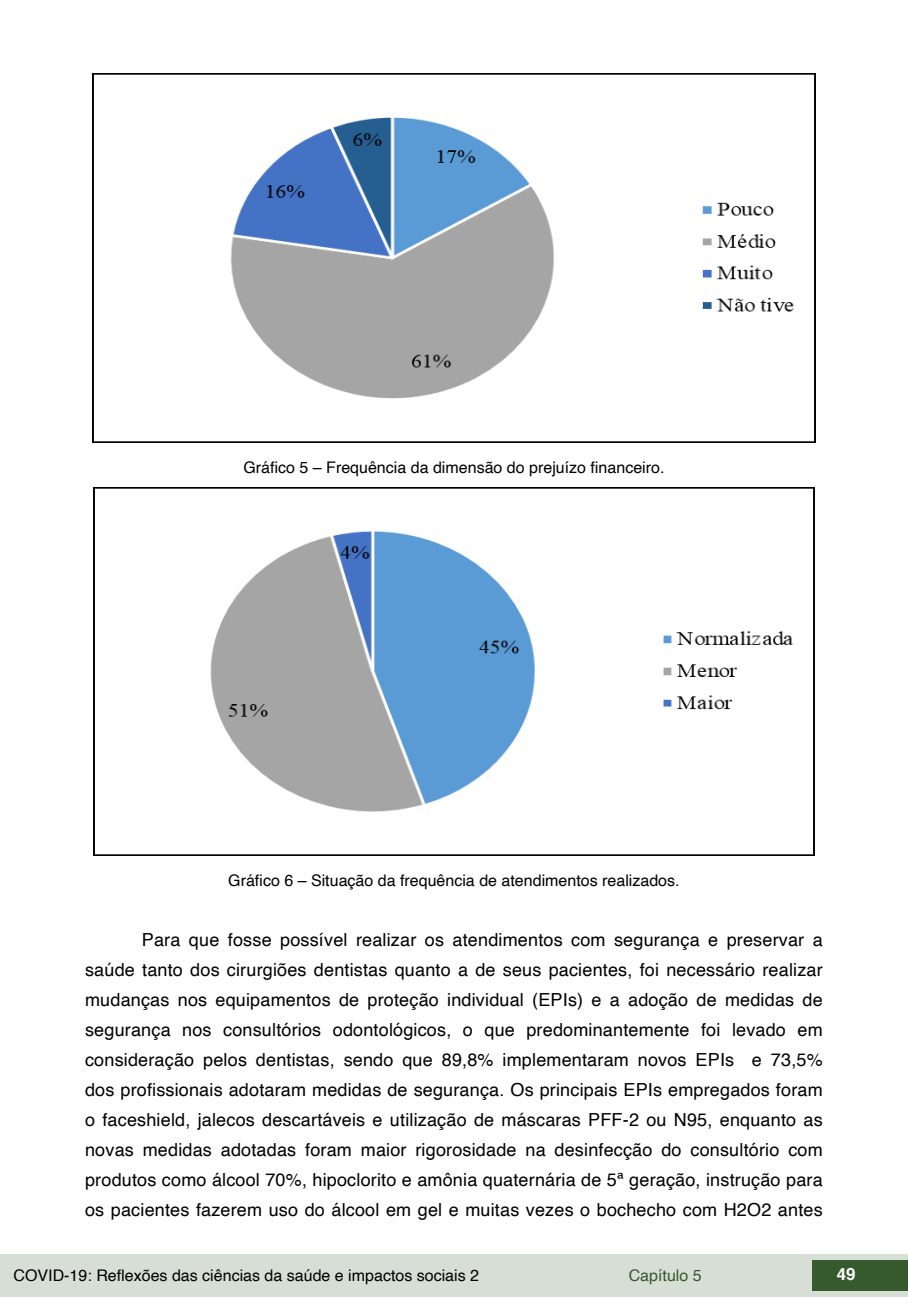
<style>
.page{position:relative;width:908px;height:1304px;background:#fff}
.page>*{position:absolute;margin:0;border:0;box-sizing:border-box;transform-origin:0 0}
.txt{font:18px/30px "Helvetica";letter-spacing:.01em;color:#000;text-align:justify}
.t1{font:700 16.8px "Helvetica";color:#fff}
.imagens_graf_tab{font:16px "Helvetica";color:#000}
.t2{font:16px "Helvetica";color:#36592e}
</style>
<div class="page">
<div style="left:0;top:1254px;width:906px;height:43px;background:#d7ded5"></div>
<div style="left:812px;top:1261px;width:95px;height:30px;background:#36592e"></div>
<img style="left:92px;top:74px;width:723px;height:368px">
<img style="left:93px;top:487px;width:721px;height:368px">
<p class="imagens_graf_tab" style="left:243px;top:455px;width:422px">Gráfico 5 – Frequência da dimensão do prejuízo financeiro.</p>
<p class="imagens_graf_tab" style="left:228px;top:868px;width:452px">Gráfico 6 – Situação da frequência de atendimentos realizados.</p>
<p class="txt" style="left:85px;top:925px;width:738px;text-indent:57px">Para que fosse possível realizar os atendimentos com segurança e preservar a saúde tanto dos cirurgiões dentistas quanto a de seus pacientes, foi necessário realizar mudanças nos equipamentos de proteção individual (EPIs) e a adoção de medidas de segurança nos consultórios odontológicos, o que predominantemente foi levado em consideração pelos dentistas, sendo que 89,8% implementaram novos EPIs e 73,5% dos profissionais adotaram medidas de segurança. Os principais EPIs empregados foram o faceshield, jalecos descartáveis e utilização de máscaras PFF-2 ou N95, enquanto as novas medidas adotadas foram maior rigorosidade na desinfecção do consultório com produtos como álcool 70%, hipoclorito e amônia quaternária de 5ª geração, instrução para os pacientes fazerem uso do álcool em gel e muitas vezes o bochecho com H2O2 antes</p>
<p class="imagens_graf_tab" style="left:14px;top:1263px;width:467px">COVID-19: Reflexões das ciências da saúde e impactos sociais 2</p>
<p class="t2" style="left:628px;top:1263px;width:74px">Capítulo 5</p>
<p class="t1" style="left:836px;top:1261px;width:20px">49</p>
</div>
